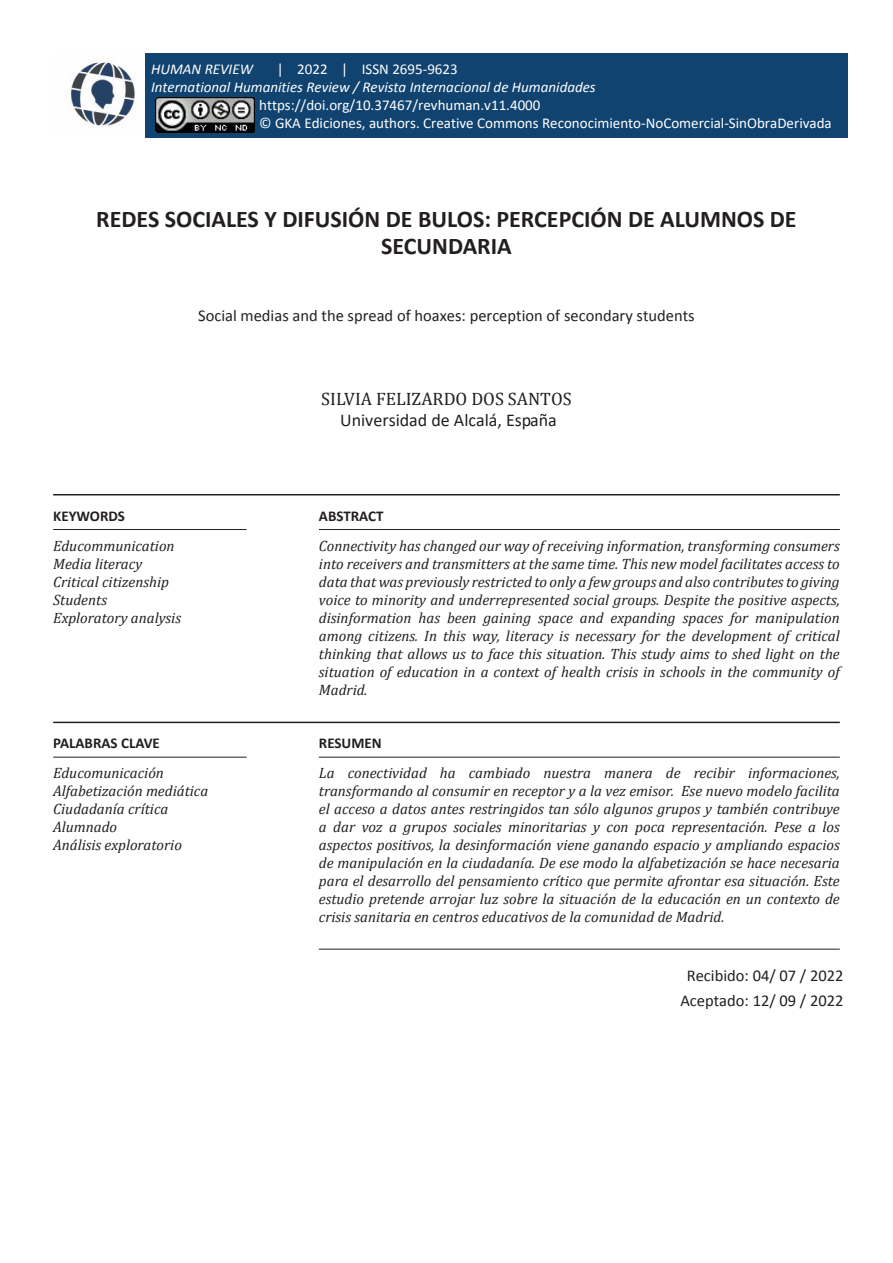
<style>
.page{position:relative;width:893px;height:1263px;background:#fff}
.page>*{position:absolute;margin:0;border:0;box-sizing:border-box;transform-origin:0 0}
.Autor{font:700 24px/27px "Calibri";color:#231f20;text-align:center}
.Autor-2{font:18px/21px "Calibri";color:#231f20;text-align:center}
.Autor-3{font:16.5px "Calibri";color:#231f20}
.DATE-HOME{font:16.5px/24.6px "Calibri";color:#231f20;text-align:center}
.CONTENT-HOME{font:italic 15px/18px "Cambria";color:#231f20;text-align:justify}
.t1{font:15px "Calibri";color:#fff}
.t2{font:italic 15px "Calibri";color:#fff}
.WORDS-HOME{font:700 15px "Calibri";color:#231f20}
.s1{font-family:"Cambria"}
</style>
<div class="page">
<hr style="left:53px;top:494px;width:787px;height:1px;background:#231f20">
<hr style="left:53px;top:722px;width:787px;height:1px;background:#231f20">
<hr style="left:53px;top:529px;width:194px;height:1px;background:#231f20">
<hr style="left:53px;top:757px;width:194px;height:1px;background:#231f20">
<hr style="left:319px;top:529px;width:521px;height:1px;background:#231f20">
<hr style="left:319px;top:757px;width:521px;height:1px;background:#231f20">
<hr style="left:319px;top:949px;width:521px;height:1px;background:#231f20">
<img style="left:70px;top:55px;width:76px;height:82px">
<div style="left:146px;top:53px;width:702px;height:85px;background:#104370"></div>
<img style="left:156px;top:98px;width:99px;height:35px">
<p class="t2" style="left:151px;top:60px;width:103px">HUMAN REVIEW</p>
<p class="t1" style="left:277px;top:60px;width:182px">| 2022 | ISSN 2695-9623</p>
<p class="t2" style="left:151px;top:78px;width:446px">International Humanities Review / Revista Internacional de Humanidades</p>
<p class="t1" style="left:259px;top:96px;width:283px">https://doi.org/10.37467/revhuman.v11.4000</p>
<p class="t1" style="left:259px;top:113px;width:574px">© GKA Ediciones, authors. Creative Commons Reconocimiento-NoComercial-SinObraDerivada</p>
<p class="Autor" style="left:96px;top:205px;width:702px">REDES SOCIALES Y DIFUSIÓN DE BULOS: PERCEPCIÓN DE ALUMNOS DE<br>SECUNDARIA</p>
<p class="Autor-3" style="left:198px;top:305px;width:498px">Social medias and the spread of hoaxes: perception of secondary students</p>
<p class="WORDS-HOME" style="left:53px;top:505px;width:73px">KEYWORDS</p>
<p class="CONTENT-HOME" style="left:53px;top:536px;width:123px">Educommunication</p>
<p class="CONTENT-HOME" style="left:53px;top:554px;width:91px">Media literacy</p>
<p class="CONTENT-HOME" style="left:53px;top:572px;width:117px">Critical citizenship</p>
<p class="CONTENT-HOME" style="left:53px;top:590px;width:55px">Students</p>
<p class="CONTENT-HOME" style="left:53px;top:608px;width:129px">Exploratory analysis</p>
<p class="WORDS-HOME" style="left:53px;top:733px;width:108px">PALABRAS CLAVE</p>
<p class="CONTENT-HOME" style="left:53px;top:763px;width:112px">Educomunicación</p>
<p class="CONTENT-HOME" style="left:53px;top:781px;width:157px">Alfabetización mediática</p>
<p class="CONTENT-HOME" style="left:53px;top:799px;width:117px">Ciudadanía crítica</p>
<p class="CONTENT-HOME" style="left:53px;top:817px;width:66px">Alumnado</p>
<p class="CONTENT-HOME" style="left:53px;top:835px;width:130px">Análisis exploratorio</p>
<p class="Autor-2" style="left:321px;top:388px;width:252px"><span class="s1">SILVIA FELIZARDO DOS SANTOS<br></span>Universidad de Alcalá, España</p>
<p class="WORDS-HOME" style="left:319px;top:505px;width:66px">ABSTRACT</p>
<p class="CONTENT-HOME" style="left:319px;top:536px;width:522px">Connectivity has changed our way of receiving information, transforming consumers into receivers and transmitters at the same time. This new model facilitates access to data that was previously restricted to only a few groups and also contributes to giving voice to minority and underrepresented social groups. Despite the positive aspects, disinformation has been gaining space and expanding spaces for manipulation among citizens. In this way, literacy is necessary for the development of critical thinking that allows us to face this situation. This study aims to shed light on the situation of education in a context of health crisis in schools in the community of Madrid.</p>
<p class="WORDS-HOME" style="left:319px;top:733px;width:64px">RESUMEN</p>
<p class="CONTENT-HOME" style="left:319px;top:763px;width:522px">La conectividad ha cambiado nuestra manera de recibir informaciones, transformando al consumir en receptor y a la vez emisor. Ese nuevo modelo facilita el acceso a datos antes restringidos tan sólo algunos grupos y también contribuye a dar voz a grupos sociales minoritarias y con poca representación. Pese a los aspectos positivos, la desinformación viene ganando espacio y ampliando espacios de manipulación en la ciudadanía. De ese modo la alfabetización se hace necesaria para el desarrollo del pensamiento crítico que permite afrontar esa situación. Este estudio pretende arrojar luz sobre la situación de la educación en un contexto de crisis sanitaria en centros educativos de la comunidad de Madrid.</p>
<p class="DATE-HOME" style="left:680px;top:963px;width:165px">Recibido: 04/ 07 / 2022<br>Aceptado: 12/ 09 / 2022</p>
</div>
